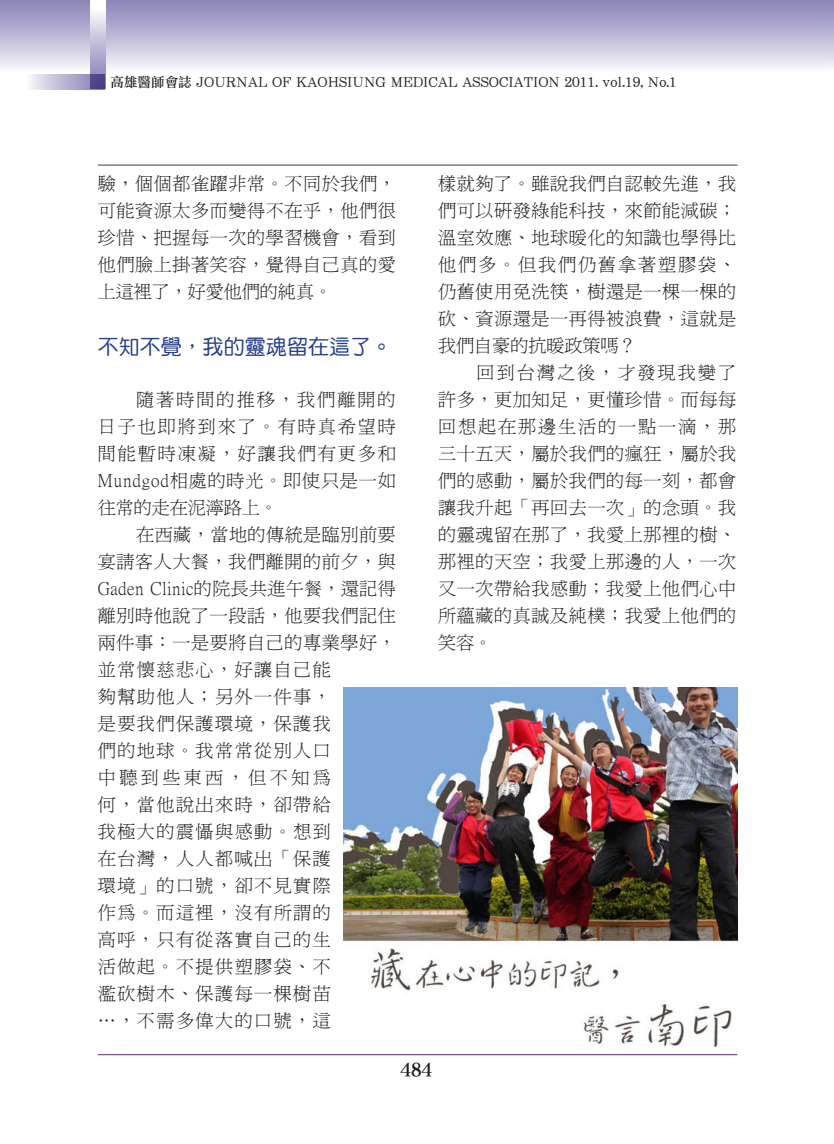
<style>
.page{position:relative;width:834px;height:1144px;background:#fff}
.page>*{position:absolute;margin:0;border:0;box-sizing:border-box;transform-origin:0 0}
.t1{font:21px "DF Yuan W5 WIN BF";color:#253f8e}
.t2{font:18px/27px "P Ming Li U";letter-spacing:.035em;color:#231f20;text-align:justify}
.t3{font:18px/27px "P Ming Li U";letter-spacing:.085em;color:#231f20}
.t4{font:18px "DF Li Song W7 WINP BF";color:#231f20}
.t5{font:13.5px "DF Li Song W5 WINP BF";color:#231f20}
</style>
<div class="page">
<div style="left:0;top:0;width:821px;height:89px;background:linear-gradient(to bottom,#8982b8,#fff)"></div>
<hr style="left:98px;top:1054px;width:639px;height:1px;background:#6b357f">
<hr style="left:98px;top:165px;width:639px;height:1px;background:#543f77">
<svg style="left:90px;top:0;width:15px;height:74px"></svg>
<svg style="left:9px;top:74px;width:96px;height:15px"></svg>
<svg style="left:821px;top:0;width:12px;height:68px"></svg>
<img style="left:343px;top:688px;width:394px;height:358px">
<p class="t5" style="left:111px;top:75px;width:567px">高雄醫師會誌 JOURNAL OF KAOHSIUNG MEDICAL ASSOCIATION 2011. vol.19, No.1</p>
<p class="t2" style="left:98px;top:170px;width:299px">驗，個個都雀躍非常。不同於我們，可能資源太多而變得不在乎，他們很珍惜、把握每一次的學習機會，看到他們臉上掛著笑容，覺得自己真的愛上這裡了，好愛他們的純真。</p>
<p class="t1" style="left:98px;top:336px;width:296px">不知不覺，我的靈魂留在這了。</p>
<p class="t2" style="left:98px;top:386px;width:299px;text-indent:38px">隨著時間的推移，我們離開的日子也即將到來了。有時真希望時間能暫時凍凝，好讓我們有更多和Mundgod相處的時光。即使只是一如往常的走在泥濘路上。</p>
<p class="t3" style="left:98px;top:521px;width:299px;text-indent:38px">在西藏，當地的傳統是臨別前要宴請客人大餐，我們離開的前夕，與<br>Gaden Clinic的院長共進午餐，還記得離別時他說了一段話，他要我們記住兩件事：一是要將自己的專業學好，並常懷慈悲心，好讓自己能<br>夠幫助他人；另外一件事，<br>是要我們保護環境，保護我<br>們的地球。我常常從別人口<br>中聽到些東西，但不知為<br>何，當他說出來時，卻帶給<br>我極大的震懾與感動。想到<br>在台灣，人人都喊出「保護<br>環境」的口號，卻不見實際<br>作為。而這裡，沒有所謂的<br>高呼，只有從落實自己的生<br>活做起。不提供塑膠袋、不<br>濫砍樹木、保護每一棵樹苗<br>…，不需多偉大的口號，這</p>
<p class="t2" style="left:438px;top:170px;width:299px">樣就夠了。雖說我們自認較先進，我們可以研發綠能科技，來節能減碳；溫室效應、地球暖化的知識也學得比他們多。但我們仍舊拿著塑膠袋、仍舊使用免洗筷，樹還是一棵一棵的砍、資源還是一再得被浪費，這就是我們自豪的抗暖政策嗎？</p>
<p class="t2" style="left:438px;top:359px;width:299px;text-indent:38px">回到台灣之後，才發現我變了許多，更加知足，更懂珍惜。而每每回想起在那邊生活的一點一滴，那三十五天，屬於我們的瘋狂，屬於我們的感動，屬於我們的每一刻，都會讓我升起「再回去一次」的念頭。我的靈魂留在那了，我愛上那裡的樹、那裡的天空；我愛上那邊的人，一次又一次帶給我感動；我愛上他們心中所蘊藏的真誠及純樸；我愛上他們的笑容。</p>
<p class="t4" style="left:400px;top:1060px;width:33px">484</p>
</div>
